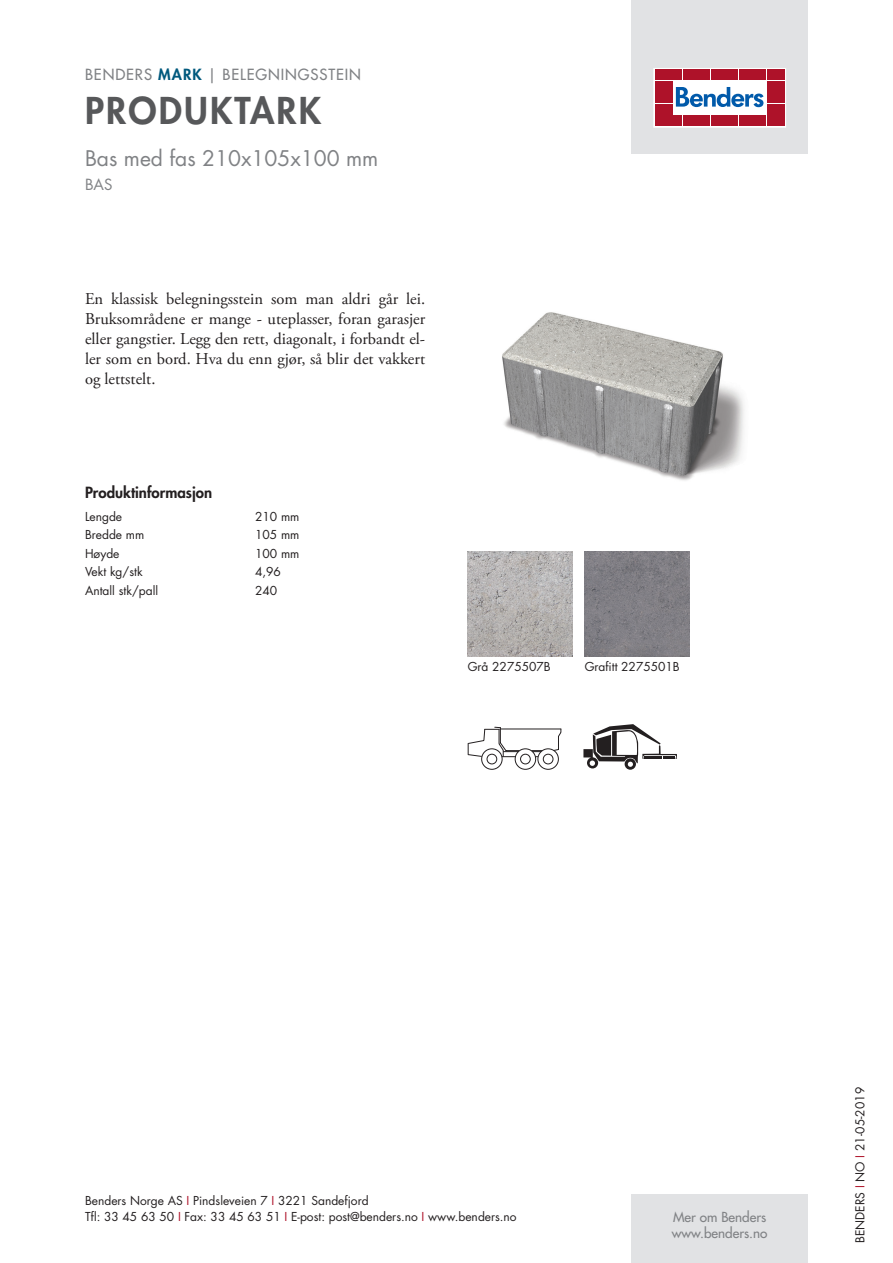
<style>
.page{position:relative;width:893px;height:1263px;background:#fff}
.page>*{position:absolute;margin:0;border:0;box-sizing:border-box;transform-origin:0 0}
.t1{font:800 36px "Futura Std";letter-spacing:.06em;color:#57585a}
.t2{font:21px "Futura Std";color:#808285}
.t3{font:16.5px/19.8px "Adobe Garamond Pro";color:#231f20;text-align:justify}
.t4{font:500 15px "Futura Std";letter-spacing:.06em;color:#808285}
.t5{font:800 15px "Futura Std";color:#231f20}
.t6{font:15px "Futura Std";color:#808285}
.t7{font:500 13.5px/16.2px "Futura Std";color:#808285}
.t8{font:12px/16.5px "Futura Std";color:#231f20}
.s1{font-weight:800;color:#00597d}
.s2{color:#ae1229}
</style>
<div class="page">
<div style="left:631px;top:0;width:177px;height:153px;background:#e1e2e4"></div>
<div style="left:631px;top:1195px;width:177px;height:68px;background:#e1e2e4"></div>
<svg style="left:656px;top:70px;width:128px;height:55px;background:#ebc6cb"></svg>
<div style="left:654px;top:68px;width:132px;height:59px;border:1px solid #fff"></div>
<div style="left:655px;top:70px;width:8px;height:10px;background:#ae1229"></div>
<div style="left:664px;top:70px;width:8px;height:10px;background:#ae1229"></div>
<div style="left:655px;top:81px;width:8px;height:10px;background:#ae1229"></div>
<div style="left:664px;top:81px;width:8px;height:10px;background:#ae1229"></div>
<div style="left:655px;top:93px;width:8px;height:10px;background:#ae1229"></div>
<div style="left:664px;top:93px;width:8px;height:10px;background:#ae1229"></div>
<div style="left:655px;top:104px;width:8px;height:11px;background:#ae1229"></div>
<div style="left:664px;top:104px;width:8px;height:11px;background:#ae1229"></div>
<div style="left:655px;top:116px;width:8px;height:10px;background:#ae1229"></div>
<div style="left:664px;top:116px;width:8px;height:10px;background:#ae1229"></div>
<div style="left:674px;top:70px;width:8px;height:10px;background:#ae1229"></div>
<div style="left:683px;top:70px;width:8px;height:10px;background:#ae1229"></div>
<div style="left:692px;top:70px;width:8px;height:10px;background:#ae1229"></div>
<div style="left:702px;top:70px;width:8px;height:10px;background:#ae1229"></div>
<div style="left:711px;top:70px;width:8px;height:10px;background:#ae1229"></div>
<div style="left:720px;top:70px;width:8px;height:10px;background:#ae1229"></div>
<div style="left:730px;top:70px;width:8px;height:10px;background:#ae1229"></div>
<div style="left:739px;top:70px;width:8px;height:10px;background:#ae1229"></div>
<div style="left:748px;top:70px;width:8px;height:10px;background:#ae1229"></div>
<div style="left:758px;top:70px;width:8px;height:10px;background:#ae1229"></div>
<div style="left:674px;top:116px;width:8px;height:10px;background:#ae1229"></div>
<div style="left:683px;top:116px;width:8px;height:10px;background:#ae1229"></div>
<div style="left:692px;top:116px;width:8px;height:10px;background:#ae1229"></div>
<div style="left:702px;top:116px;width:8px;height:10px;background:#ae1229"></div>
<div style="left:711px;top:116px;width:8px;height:10px;background:#ae1229"></div>
<div style="left:720px;top:116px;width:8px;height:10px;background:#ae1229"></div>
<div style="left:730px;top:116px;width:8px;height:10px;background:#ae1229"></div>
<div style="left:739px;top:116px;width:8px;height:10px;background:#ae1229"></div>
<div style="left:748px;top:116px;width:8px;height:10px;background:#ae1229"></div>
<div style="left:758px;top:116px;width:8px;height:10px;background:#ae1229"></div>
<div style="left:767px;top:70px;width:8px;height:10px;background:#ae1229"></div>
<div style="left:776px;top:70px;width:8px;height:10px;background:#ae1229"></div>
<div style="left:767px;top:81px;width:8px;height:10px;background:#ae1229"></div>
<div style="left:776px;top:81px;width:8px;height:10px;background:#ae1229"></div>
<div style="left:767px;top:93px;width:8px;height:10px;background:#ae1229"></div>
<div style="left:776px;top:93px;width:8px;height:10px;background:#ae1229"></div>
<div style="left:767px;top:104px;width:8px;height:11px;background:#ae1229"></div>
<div style="left:776px;top:104px;width:8px;height:11px;background:#ae1229"></div>
<div style="left:767px;top:116px;width:8px;height:10px;background:#ae1229"></div>
<div style="left:776px;top:116px;width:8px;height:10px;background:#ae1229"></div>
<svg style="left:676px;top:87px;width:87px;height:20px;background:#8ab3d7"></svg>
<img style="left:502px;top:312px;width:242px;height:169px">
<img style="left:468px;top:552px;width:105px;height:105px">
<img style="left:585px;top:552px;width:105px;height:105px">
<div style="left:537px;top:748px;width:22px;height:22px;border:1px solid #231f20;border-radius:50%"></div>
<div style="left:515px;top:748px;width:21px;height:22px;border:1px solid #231f20;border-radius:50%"></div>
<div style="left:481px;top:748px;width:22px;height:22px;border:1px solid #231f20;border-radius:50%"></div>
<svg style="left:468px;top:727px;width:93px;height:38px"></svg>
<svg style="left:625px;top:758px;width:11px;height:12px"></svg>
<svg style="left:583px;top:724px;width:94px;height:44px"></svg>
<p class="t4" style="left:85px;top:65px;width:277px">BENDERS <span class="s1">MARK</span> | BELEGNINGSSTEIN</p>
<h1 class="t1" style="left:85px;top:87px;width:238px">PRODUKTARK</h1>
<h2 class="t2" style="left:85px;top:144px;width:295px">Bas med fas 210x105x100 mm</h2>
<p class="t6" style="left:85px;top:175px;width:29px">BAS</p>
<h3 class="t3" style="left:85px;top:290px;width:342px">En klassisk belegningsstein som man aldri går lei.<br>Bruksområdene er mange - uteplasser, foran garasjer eller gangstier. Legg den rett, diagonalt, i forbandt el&shy;ler som en bord. Hva du enn gjør, så blir det vakkert og lettstelt.</h3>
<p class="t5" style="left:85px;top:483px;width:129px">Produktinformasjon</p>
<p class="t8" style="left:85px;top:508px;width:39px">Lengde</p>
<p class="t8" style="left:255px;top:508px;width:46px">210 mm</p>
<p class="t8" style="left:85px;top:527px;width:61px">Bredde mm</p>
<p class="t8" style="left:255px;top:527px;width:46px">105 mm</p>
<p class="t8" style="left:85px;top:545px;width:36px">Høyde</p>
<p class="t8" style="left:255px;top:545px;width:46px">100 mm</p>
<p class="t8" style="left:85px;top:563px;width:59px">Vekt kg/stk</p>
<p class="t8" style="left:255px;top:563px;width:27px">4,96</p>
<p class="t8" style="left:85px;top:582px;width:75px">Antall stk/pall</p>
<p class="t8" style="left:255px;top:582px;width:24px">240</p>
<p class="t8" style="left:468px;top:659px;width:85px">Grå 2275507B</p>
<p class="t8" style="left:585px;top:659px;width:97px">Grafitt 2275501B</p>
<p class="t8" style="left:85px;top:1192px;width:433px">Benders Norge AS <span class="s2">I</span> Pindsleveien 7 <span class="s2">I</span> 3221 Sandefjord<br>Tfl: 33 45 63 50 <span class="s2">I</span> Fax: 33 45 63 51 <span class="s2">I</span> E-post: post@benders.no <span class="s2">I</span> www.benders.no</p>
<p class="t7" style="left:672px;top:1209px;width:97px">Mer om Benders www.benders.no</p>
<p class="t8" style="left:852px;top:1243px;width:157px;rotate:-90deg">BENDERS <span class="s2">I</span> NO <span class="s2">I</span> 21-05-2019</p>
</div>
